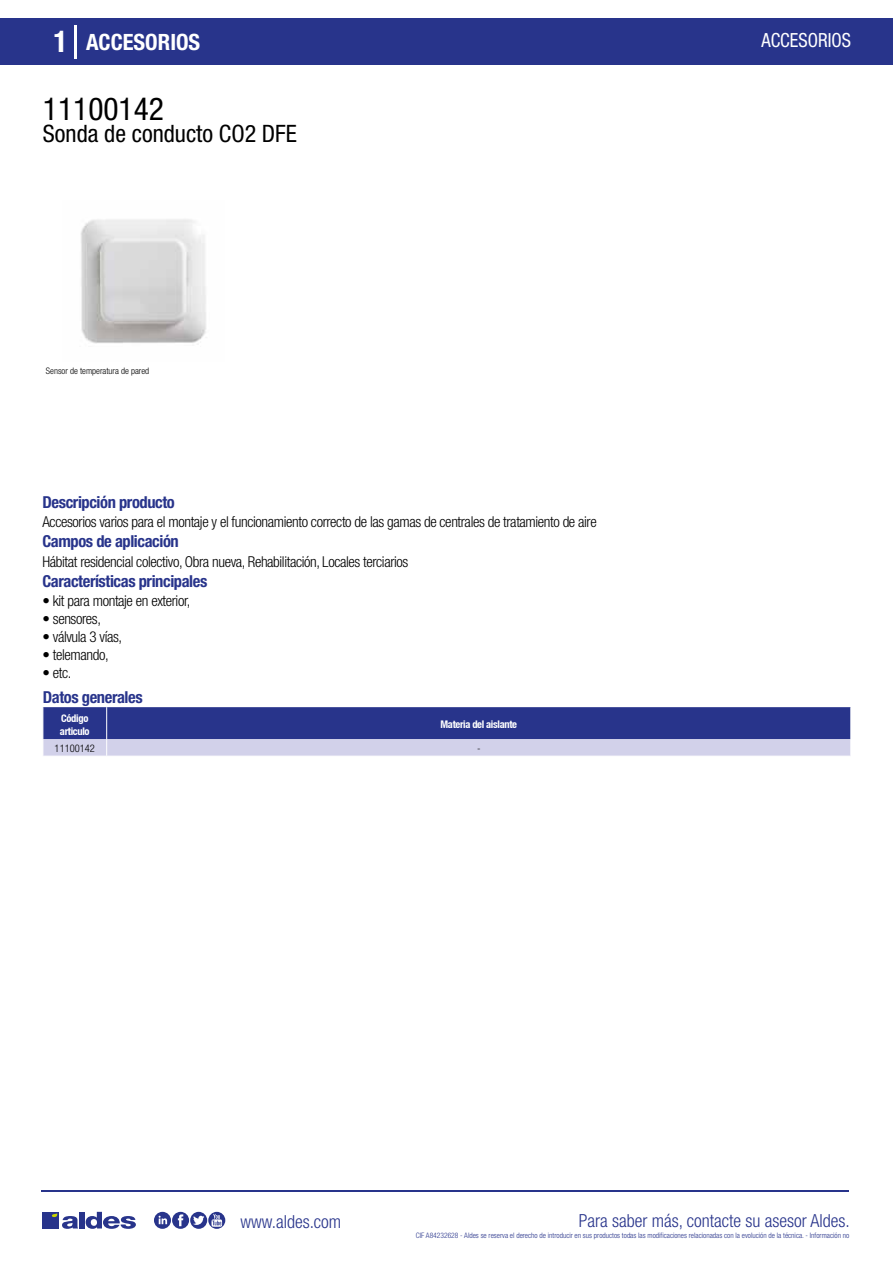
<style>
.page{position:relative;width:893px;height:1263px;background:#fff}
.page>*{position:absolute;margin:0;border:0;box-sizing:border-box;transform-origin:0 0}
.t1{font:condensed 31.5px "Helvetica Neue LT Std";color:#000}
.t2{font:condensed 24px "Helvetica Neue LT Std";color:#000}
.t3{font:700 condensed 22.5px "Helvetica Neue LT Std";color:#fff}
.t4{font:condensed 19.5px "Helvetica Neue LT Std";color:#fff;scale:.95 1}
.t5{font:300 condensed 18px "Helvetica Neue";color:#28348b}
.t6{font:700 condensed 16.5px "Helvetica Neue LT Std";letter-spacing:-.025em;color:#28348b}
.t7{font:300 condensed 15px "Helvetica Neue LT Std";letter-spacing:-.025em;color:#000}
.t8{font:700 condensed 10.5px/13.5px "Helvetica Neue";letter-spacing:-.03em;color:#fff}
.t9{font:300 condensed 10.5px "Helvetica Neue";color:#000}
.t10{font:300 condensed 9px "Helvetica Neue";color:#000}
.t11{font:300 condensed 7.5px "Helvetica Neue";color:#28348b}
.s1{font-size:30px}
</style>
<div class="page">
<img style="left:81px;top:219px;width:125px;height:125px">
<div style="left:0;top:18px;width:893px;height:46px;background:#28348b"></div>
<hr style="left:74px;top:25px;width:2px;height:33px;background:#fff">
<svg style="left:43px;top:707px;width:808px;height:49px;background:#646bac"></svg>
<hr style="left:41px;top:1190px;width:808px;height:1px;background:#28348b">
<svg style="left:154px;top:1212px;width:71px;height:17px"></svg>
<div style="left:42px;top:1212px;width:17px;height:16px;background:#28348b"></div>
<div style="left:79px;top:1212px;width:5px;height:16px;background:#28348b"></div>
<svg style="left:86px;top:1212px;width:50px;height:17px"></svg>
<svg style="left:52px;top:1213px;width:26px;height:16px"></svg>
<h3 class="t3" style="left:54px;top:28px;width:148px"><span class="s1">1</span> ACCESORIOS</h3>
<h3 class="t4" style="left:761px;top:29px;width:96px">ACCESORIOS</h3>
<h1 class="t1" style="left:43px;top:91px;width:122px">11100142</h1>
<h2 class="t2" style="left:43px;top:120px;width:256px">Sonda de conducto CO2 DFE</h2>
<p class="t10" style="left:46px;top:365px;width:105px">Sensor de temperatura de pared</p>
<p class="t6" style="left:43px;top:492px;width:134px">Descripción producto</p>
<p class="t6" style="left:43px;top:531px;width:138px">Campos de aplicación</p>
<p class="t7" style="left:43px;top:513px;width:556px">Accesorios varios para el montaje y el funcionamiento correcto de las gamas de centrales de tratamiento de aire</p>
<p class="t7" style="left:43px;top:553px;width:367px">Hábitat residencial colectivo, Obra nueva, Rehabilitación, Locales terciarios</p>
<p class="t6" style="left:43px;top:571px;width:166px">Características principales</p>
<p class="t7" style="left:43px;top:592px;width:149px">• kit para montaje en exterior,</p>
<p class="t7" style="left:43px;top:610px;width:60px">• sensores,</p>
<p class="t7" style="left:43px;top:628px;width:81px">• válvula 3 vías,</p>
<p class="t7" style="left:43px;top:646px;width:68px">• telemando,</p>
<p class="t7" style="left:43px;top:664px;width:30px">• etc.</p>
<p class="t6" style="left:43px;top:687px;width:101px">Datos generales</p>
<p class="t8" style="left:60px;top:711px;width:31px">Código articulo</p>
<p class="t8" style="left:440px;top:718px;width:78px">Materia del aislante</p>
<p class="t9" style="left:55px;top:742px;width:42px">11100142</p>
<p class="t9" style="left:477px;top:742px;width:5px">-</p>
<p class="t5" style="left:240px;top:1211px;width:102px">www.aldes.com</p>
<p class="t5" style="left:579px;top:1211px;width:272px">Para saber más, contacte su asesor Aldes.</p>
<p class="t11" style="left:416px;top:1230px;width:435px">CIF A84232628 - Aldes se reserva el derecho de introducir en sus productos todas las modificaciones relacionadas con la evolución de la técnica. - Información no</p>
</div>
